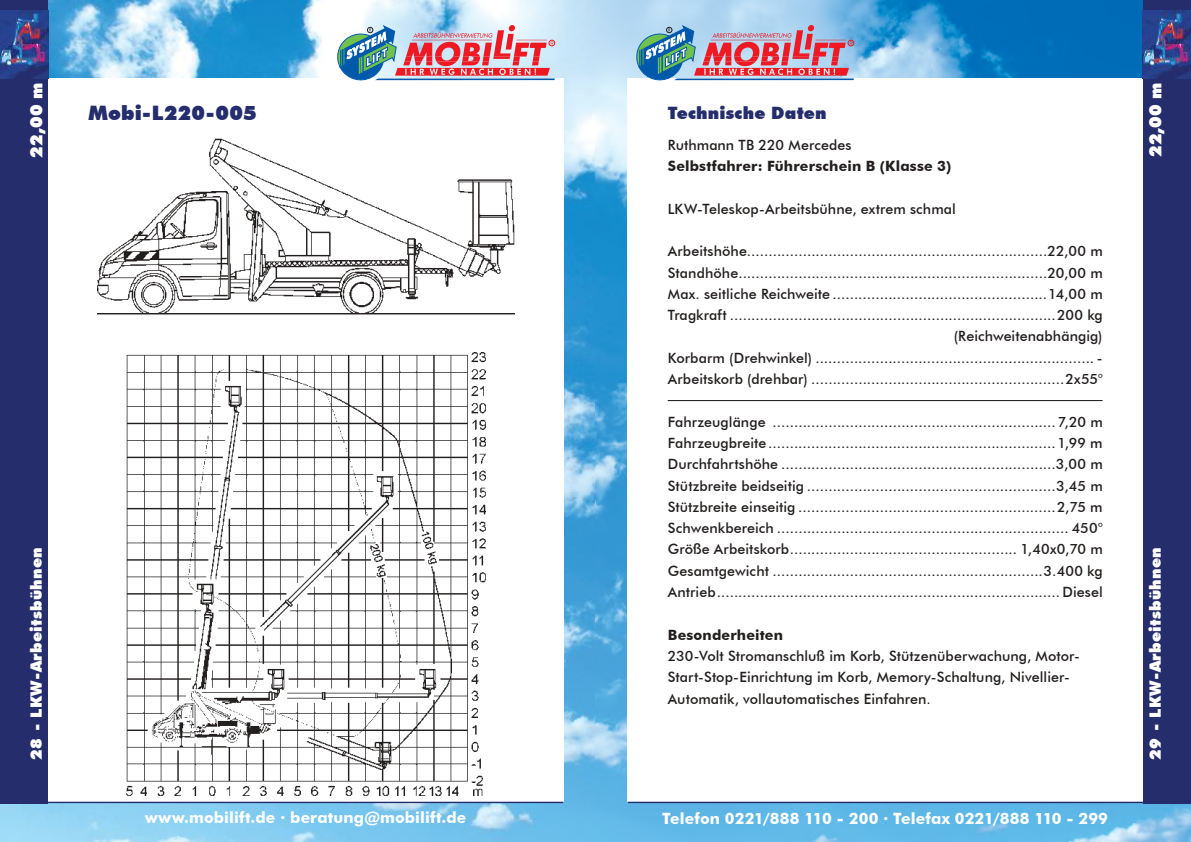
<style>
.page{position:relative;width:1191px;height:842px;background:#fff}
.page>*{position:absolute;margin:0;border:0;box-sizing:border-box;transform-origin:0 0}
.t1{font:900 19.8px "Futura BT";letter-spacing:.01em;color:#252d6d}
.t2{font:900 17px "Futura BT";letter-spacing:.01em;color:#252d6d}
.t3{font:900 17px "Futura BT";color:#fff}
.t4{font:700 15.6px "Futura BT";letter-spacing:.005em;color:#fff}
.t5{font:900 15.6px "Futura BT";letter-spacing:.015em;color:#fff}
.t6{font:500 14.2px/21.2px "Futura BT";letter-spacing:.005em;color:#241f1f;text-align:right}
.t7{font:700 14.2px "Futura BT";letter-spacing:.01em;color:#241f1f}
</style>
<div class="page">
<img style="left:0;top:0;width:1191px;height:842px">
<div style="left:48px;top:78px;width:515px;height:725px;background:#fff"></div>
<svg style="left:335px;top:25px;width:220px;height:56px;background:#bca2b1"></svg>
<div style="left:0;top:0;width:48px;height:803px;background:#252d6d"></div>
<img style="left:0;top:11px;width:48px;height:67px">
<hr style="left:0;top:802px;width:563px;height:1px;background:#252d6d">
<img style="left:98px;top:139px;width:416px;height:176px">
<img style="left:126px;top:352px;width:359px;height:443px">
<div style="left:627px;top:78px;width:515px;height:725px;background:#fff"></div>
<svg style="left:634px;top:25px;width:220px;height:56px;background:#ab97ad"></svg>
<div style="left:1142px;top:0;width:49px;height:803px;background:#252d6d"></div>
<img style="left:1143px;top:11px;width:48px;height:67px">
<hr style="left:627px;top:802px;width:564px;height:1px;background:#252d6d">
<hr style="left:668px;top:400px;width:434px;height:1px;background:#241f1f">
<p class="t3" style="left:26px;top:158px;width:77px;rotate:-90deg">22,00 m</p>
<h1 class="t1" style="left:88px;top:101px;width:170px">Mobi-L220-005</h1>
<p class="t5" style="left:27px;top:731px;width:185px;rotate:-90deg">- LKW-Arbeitsbühnen</p>
<p class="t5" style="left:27px;top:760px;width:23px;rotate:-90deg">28</p>
<p class="t4" style="left:145px;top:808px;width:323px">www.mobilift.de · beratung@mobilift.de</p>
<p class="t2" style="left:668px;top:103px;width:160px">Technische Daten</p>
<p class="t6" style="left:668px;top:134px;width:185px">Ruthmann TB 220 Mercedes</p>
<p class="t7" style="left:668px;top:157px;width:285px">Selbstfahrer: Führerschein B (Klasse 3)</p>
<p class="t6" style="left:668px;top:198px;width:290px">LKW-Teleskop-Arbeitsbühne, extrem schmal</p>
<p class="t6" style="left:668px;top:240px;width:436px">Arbeitshöhe ......................................................................22,00 m Standhöhe ........................................................................20,00 m Max. seitliche Reichweite ..................................................14,00 m Tragkraft ............................................................................200 kg (Reichweitenabhängig)<br>Korbarm (Drehwinkel) ................................................................. - Arbeitskorb (drehbar) ...........................................................2x55°</p>
<p class="t6" style="left:668px;top:411px;width:436px;text-align:justify">Fahrzeuglänge ..................................................................7,20 m Fahrzeugbreite ...................................................................1,99 m Durchfahrtshöhe ................................................................3,00 m Stützbreite beidseitig ..........................................................3,45 m Stützbreite einseitig ............................................................2,75 m Schwenkbereich .................................................................... 450° Größe Arbeitskorb ..................................................... 1,40x0,70 m Gesamtgewicht ...............................................................3.400 kg Antrieb ................................................................................ Diesel</p>
<p class="t7" style="left:668px;top:626px;width:117px">Besonderheiten</p>
<p class="t6" style="left:668px;top:645px;width:413px;text-align:left">230-Volt Stromanschluß im Korb, Stützenüberwachung, Motor-<br>Start-Stop-Einrichtung im Korb, Memory-Schaltung, Nivellier-<br>Automatik, vollautomatisches Einfahren.</p>
<p class="t4" style="left:662px;top:809px;width:447px">Telefon 0221/888 110 - 200 · Telefax 0221/888 110 - 299</p>
<p class="t3" style="left:1145px;top:157px;width:76px;rotate:-90deg">22,00 m</p>
<p class="t5" style="left:1145px;top:731px;width:185px;rotate:-90deg">- LKW-Arbeitsbühnen</p>
<p class="t5" style="left:1145px;top:760px;width:23px;rotate:-90deg">29</p>
</div>
